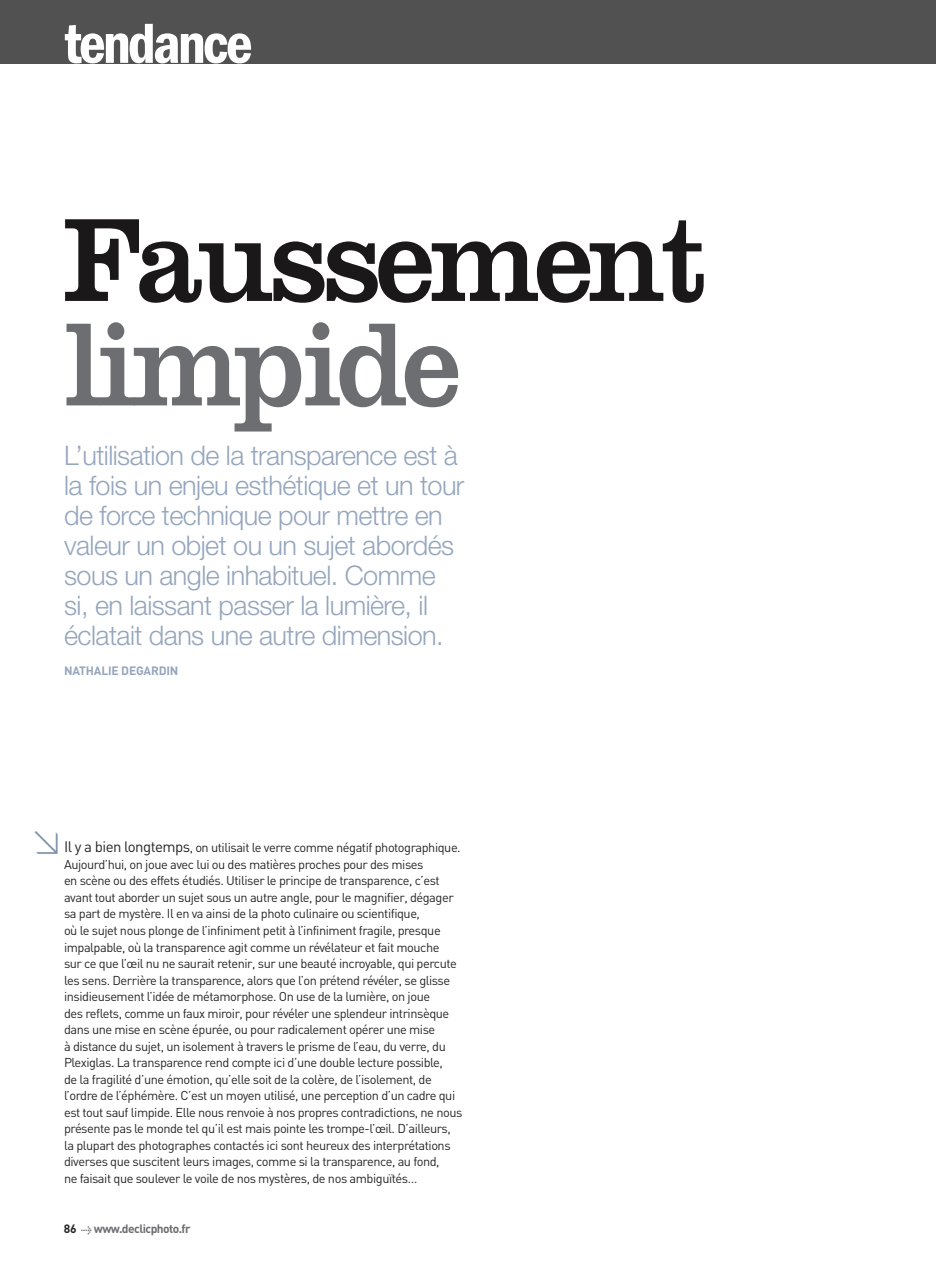
<style>
.page{position:relative;width:936px;height:1263px;background:#fff}
.page>*{position:absolute;margin:0;border:0;box-sizing:border-box;transform-origin:0 0}
.t1{font:123.15px "Clarendon";letter-spacing:-.045em;color:#1b1819;scale:.95 1}
.t2{font:123.15px "Clarendon";letter-spacing:-.045em;color:#6d6e71;scale:.95 1}
.t3{font:58.5px "ITC Franklin Gothic Std Dm Cd";letter-spacing:-.05em;color:#fff}
.t4{font:300 34.5px "DIN";color:#7a90ac}
.t5{font:300 27px/30px "Helvetica Neue";letter-spacing:-.02em;color:#95a6bd}
.t6{font:12.75px/16.5px "DIN";letter-spacing:-.035em;color:#272627}
.t7{font:700 12px "DIN";letter-spacing:-.045em;color:#6d6e71}
.t8{font:12px "Din Bold CE";letter-spacing:-.015em;color:#95a6bd}
.s1{font-size:15px}
.s2{color:#272627}
.s3{font-family:"Meta Plus";font-size:9px}
</style>
<div class="page">
<div style="left:0;top:0;width:935px;height:64px;background:#525152"></div>
<h2 class="t3" style="left:64px;top:24px;width:190px">tendance</h2>
<h1 class="t1" style="left:64px;top:219px;width:677px">Faussement</h1>
<h1 class="t2" style="left:64px;top:324px;width:419px">limpide</h1>
<p class="t5" style="left:64px;top:440px;width:402px">L’utilisation de la transparence est à la fois un enjeu esthétique et un tour de force technique pour mettre en valeur un objet ou un sujet abordés sous un angle inhabituel. Comme si, en laissant passer la lumière, il éclatait dans une autre dimension.</p>
<p class="t8" style="left:64px;top:663px;width:116px">NATHALIE DEGARDIN</p>
<h3 class="t4" style="left:70px;top:825px;width:37px;rotate:90deg">≥</h3>
<p class="t6" style="left:64px;top:840px;width:400px"><span class="s1">Il y a bien longtemps</span>, on utilisait le verre comme négatif photographique.<br>Aujourd’hui, on joue avec lui ou des matières proches pour des mises<br>en scène ou des effets étudiés. Utiliser le principe de transparence, c’est avant tout aborder un sujet sous un autre angle, pour le magnifier, dégager sa part de mystère. Il en va ainsi de la photo culinaire ou scientifique,<br>où le sujet nous plonge de l’infiniment petit à l’infiniment fragile, presque impalpable, où la transparence agit comme un révélateur et fait mouche<br>sur ce que l’œil nu ne saurait retenir, sur une beauté incroyable, qui percute les sens. Derrière la transparence, alors que l’on prétend révéler, se glisse insidieusement l’idée de métamorphose. On use de la lumière, on joue<br>des reflets, comme un faux miroir, pour révéler une splendeur intrinsèque dans une mise en scène épurée, ou pour radicalement opérer une mise<br>à distance du sujet, un isolement à travers le prisme de l’eau, du verre, du Plexiglas. La transparence rend compte ici d’une double lecture possible,<br>de la fragilité d’une émotion, qu’elle soit de la colère, de l’isolement, de l’ordre de l’éphémère. C’est un moyen utilisé, une perception d’un cadre qui est tout sauf limpide. Elle nous renvoie à nos propres contradictions, ne nous présente pas le monde tel qu’il est mais pointe les trompe-l’œil. D’ailleurs, la plupart des photographes contactés ici sont heureux des interprétations diverses que suscitent leurs images, comme si la transparence, au fond,<br>ne faisait que soulever le voile de nos mystères, de nos ambiguïtés…</p>
<p class="t7" style="left:64px;top:1222px;width:128px"><span class="s2">86</span> <span class="s3">&gt;</span> www.declicphoto.fr</p>
</div>
